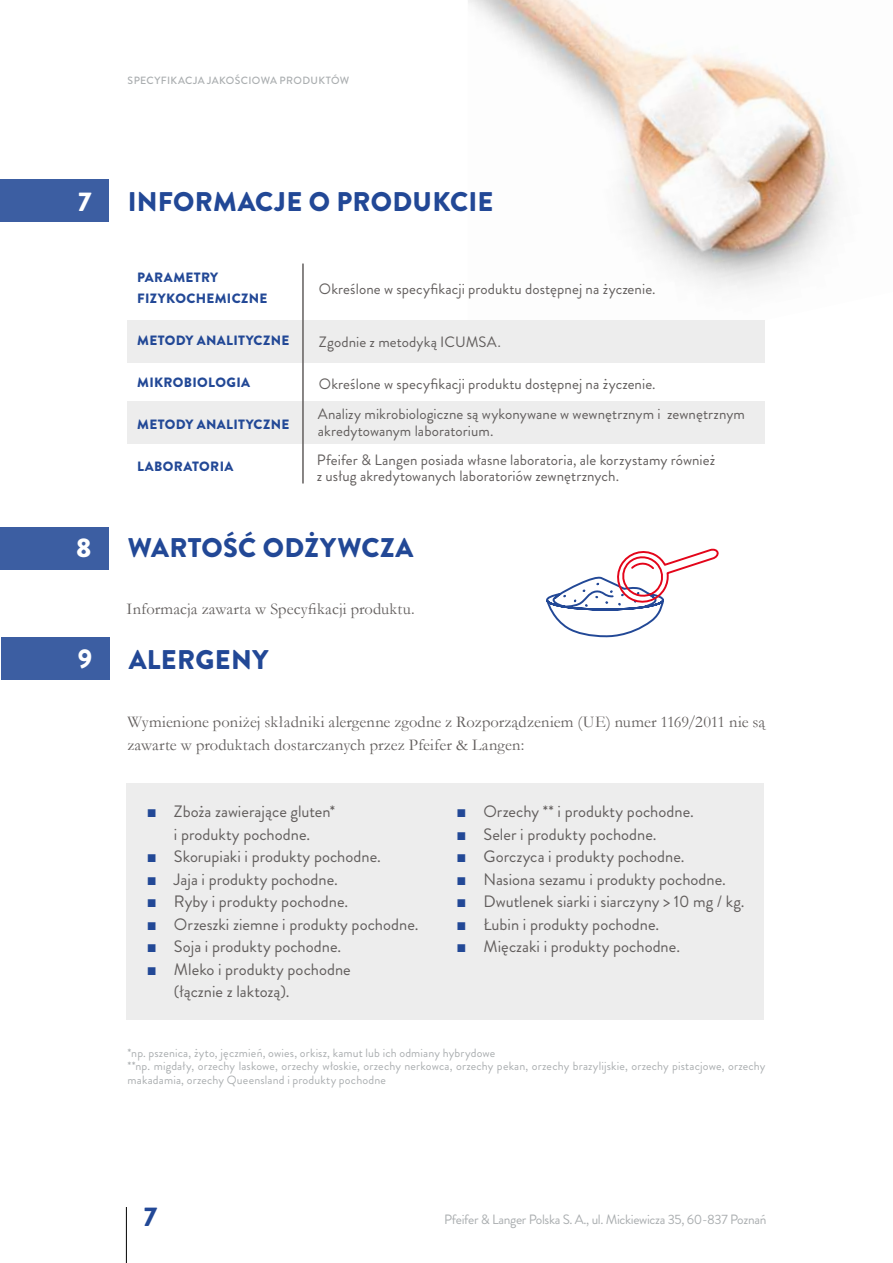
<style>
.page{position:relative;width:893px;height:1263px;background:#fff}
.page>*{position:absolute;margin:0;border:0;box-sizing:border-box;transform-origin:0 0}
.t1{font:900 27px "Brandon Grotesque";letter-spacing:.01em;color:#224896}
.t2{font:900 27px "Brandon Grotesque";color:#fff}
.t3{font:16.5px/22.5px "Brandon Grotesque";letter-spacing:.005em;color:#625e5d;text-align:center}
.t4{font:16.5px/22.5px "Garamond";letter-spacing:.005em;color:#625e5d}
.t5{font:15px/16.5px "Brandon Grotesque";letter-spacing:.005em;color:#625e5d}
.t6{font:900 13.5px/21px "Brandon Grotesque";letter-spacing:.025em;color:#224896}
.t7{font:13.5px "Brandon Grotesque";letter-spacing:-.025em;color:#aaaeb0}
.t8{font:12px/13.5px "Brandon Grotesque";letter-spacing:.015em;color:#aaaeb0}
.t9{font:500 10.5px "Brandon Grotesque";letter-spacing:.03em;color:#aaaeb0}
.s1{font-family:"Garamond";font-size:16.5px}
.s2{font-family:"Garamond";font-weight:700;color:#224896}
</style>
<div class="page">
<hr style="left:126px;top:1207px;width:1px;height:56px;background:#000">
<img style="left:468px;top:0;width:371px;height:289px">
<div style="left:126px;top:783px;width:638px;height:237px;background:#ededed"></div>
<div style="left:0;top:527px;width:108px;height:42px;background:#3c5ea2"></div>
<div style="left:1px;top:637px;width:108px;height:43px;background:#3c5ea2"></div>
<div style="left:128px;top:320px;width:637px;height:43px;background:#ededed"></div>
<div style="left:128px;top:401px;width:637px;height:43px;background:#ededed"></div>
<hr style="left:302px;top:264px;width:2px;height:219px;background:#625e5d">
<svg style="left:546px;top:548px;width:173px;height:90px"></svg>
<div style="left:0;top:180px;width:108px;height:42px;background:#3c5ea2"></div>
<p class="t9" style="left:128px;top:73px;width:223px">SPECYFIKACJA JAKOŚCIOWA PRODUKTÓW</p>
<h1 class="t2" style="left:78px;top:182px;width:15px">7</h1>
<h1 class="t2" style="left:76px;top:529px;width:17px">8</h1>
<h1 class="t2" style="left:78px;top:639px;width:16px">9</h1>
<h1 class="t1" style="left:128px;top:182px;width:367px">INFORMACJE O PRODUKCIE</h1>
<p class="t6" style="left:137px;top:267px;width:132px">PARAMETRY<br>FIZYKOCHEMICZNE</p>
<p class="t6" style="left:137px;top:330px;width:154px">METODY ANALITYCZNE</p>
<p class="t6" style="left:137px;top:372px;width:114px">MIKROBIOLOGIA</p>
<p class="t6" style="left:137px;top:414px;width:154px">METODY ANALITYCZNE</p>
<p class="t6" style="left:137px;top:456px;width:98px">LABORATORIA</p>
<p class="t5" style="left:317px;top:452px;width:400px">Pfeifer &amp; Langen posiada własne laboratoria, ale korzystamy również z usług akredytowanych laboratoriów zewnętrznych.</p>
<p class="t5" style="left:319px;top:281px;width:338px">Określone w specyfikacji produktu dostępnej na życzenie.</p>
<p class="t5" style="left:319px;top:334px;width:184px">Zgodnie z metodyką ICUMSA<span class="s1">.</span></p>
<p class="t5" style="left:319px;top:376px;width:338px">Określone w specyfikacji produktu dostępnej na życzenie.</p>
<p class="t5" style="left:318px;top:406px;width:429px">Analizy mikrobiologiczne są wykonywane w wewnętrznym i zewnętrznym akredytowanym laboratorium.</p>
<h1 class="t1" style="left:128px;top:529px;width:287px">WARTOŚĆ ODŻYWCZA</h1>
<p class="t4" style="left:126px;top:597px;width:290px">Informacja zawarta w Specyfikacji produktu.</p>
<h1 class="t1" style="left:129px;top:641px;width:141px">ALERGENY</h1>
<p class="t4" style="left:127px;top:710px;width:639px">Wymienione poniżej składniki alergenne zgodne z Rozporządzeniem (UE) numer 1169/2011 nie są zawarte w produktach dostarczanych przez Pfeifer &amp; Langen:</p>
<p class="t3" style="left:147px;top:800px;width:190px"><span class="s2">■</span> Zboża zawierające gluten* i produkty pochodne.</p>
<p class="t3" style="left:147px;top:845px;width:236px"><span class="s2">■</span> Skorupiaki i produkty pochodne.</p>
<p class="t3" style="left:147px;top:868px;width:193px"><span class="s2">■</span> Jaja i produkty pochodne.</p>
<p class="t3" style="left:147px;top:890px;width:203px"><span class="s2">■</span> Ryby i produkty pochodne.</p>
<p class="t3" style="left:147px;top:913px;width:273px"><span class="s2">■</span> Orzeszki ziemne i produkty pochodne.</p>
<p class="t3" style="left:147px;top:935px;width:196px"><span class="s2">■</span> Soja i produkty pochodne.</p>
<p class="t3" style="left:174px;top:958px;width:178px;text-align:left;text-indent:-27px"><span class="s2">■</span> Mleko i produkty pochodne (łącznie z laktozą).</p>
<p class="t3" style="left:456px;top:800px;width:239px"><span class="s2">■</span> Orzechy ** i produkty pochodne.</p>
<p class="t3" style="left:456px;top:823px;width:202px"><span class="s2">■</span> Seler i produkty pochodne.</p>
<p class="t3" style="left:456px;top:845px;width:230px"><span class="s2">■</span> Gorczyca i produkty pochodne.</p>
<p class="t3" style="left:456px;top:868px;width:271px"><span class="s2">■</span> Nasiona sezamu i produkty pochodne.</p>
<p class="t3" style="left:456px;top:890px;width:290px"><span class="s2">■</span> Dwutlenek siarki i siarczyny &gt; 10 mg / kg.</p>
<p class="t3" style="left:456px;top:913px;width:204px"><span class="s2">■</span> Łubin i produkty pochodne.</p>
<p class="t3" style="left:456px;top:935px;width:225px"><span class="s2">■</span> Mięczaki i produkty pochodne.</p>
<p class="t8" style="left:128px;top:1046px;width:639px">*np. pszenica, żyto, jęczmień, owies, orkisz, kamut lub ich odmiany hybrydowe<br>**np. migdały, orzechy laskowe, orzechy włoskie, orzechy nerkowca, orzechy pekan, orzechy brazylijskie, orzechy pistacjowe, orzechy makadamia, orzechy Queensland i produkty pochodne</p>
<h1 class="t1" style="left:144px;top:1197px;width:15px">7</h1>
<p class="t7" style="left:444px;top:1210px;width:324px">Pfeifer &amp; Langer Polska S. A., ul. Mickiewicza 35, 60-837 Poznań</p>
</div>
